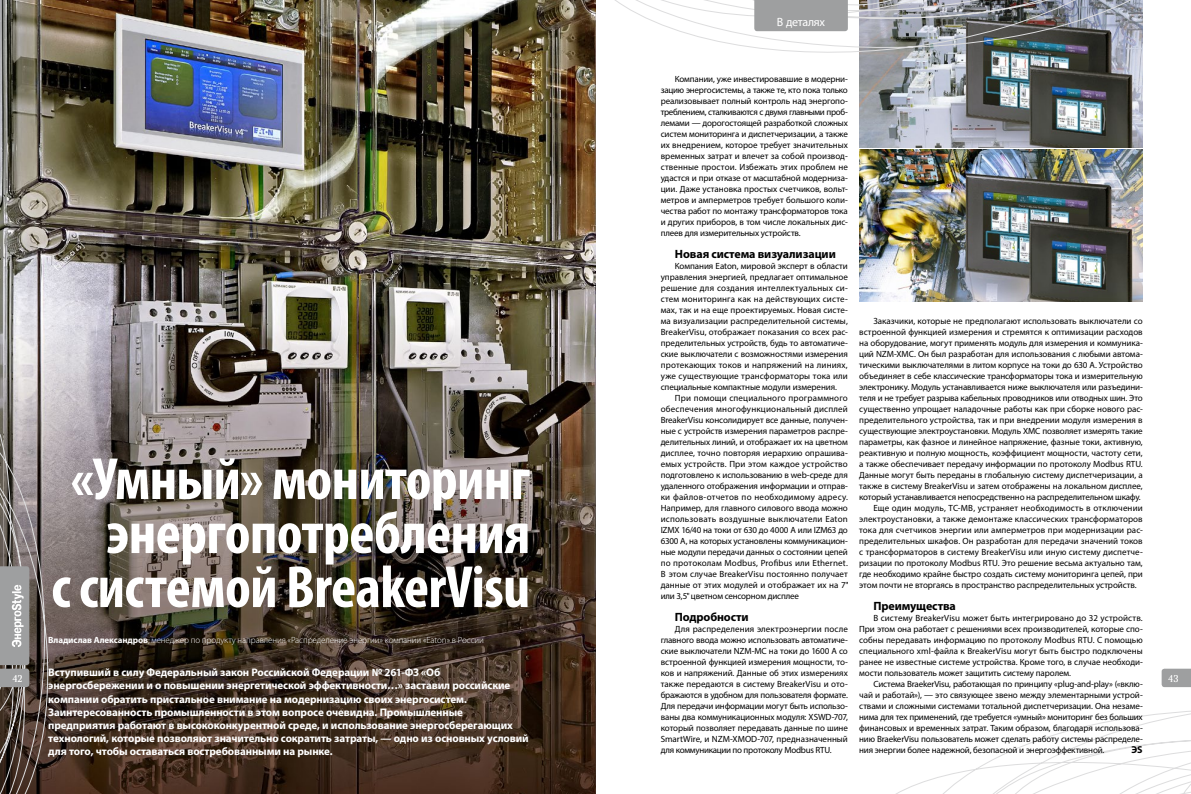
<style>
.page{position:relative;width:1191px;height:794px;background:#fff}
.page>*{position:absolute;margin:0;border:0;box-sizing:border-box;transform-origin:0 0}
.t1{font:700 condensed 60px/54px "Myriad Pro";letter-spacing:-.01em;color:#fff;text-align:right}
.t2{font:700 12px "Myriad Pro";letter-spacing:-.01em;color:#000}
.t3{font:12px "Myriad Pro";letter-spacing:-.02em;color:#fff}
.t4{font:700 11px/13.2px "Myriad Pro";letter-spacing:-.01em;color:#fff}
.t5{font:10px "Simeiz Light C";color:#fff}
.t6{font:700 10px "Myriad Pro";color:#000}
.t7{font:9px/11px "Myriad Pro";letter-spacing:-.005em;color:#000;text-align:justify}
.t8{font:300 9px "Myriad Pro";letter-spacing:-.01em;color:#fff}
.t9{font:9px "Myriad Pro";letter-spacing:-.025em;color:#000}
.t10{font:9px "Myriad Pro";letter-spacing:.015em;color:#000}
.s1{font-weight:700}
</style>
<div class="page">
<img style="left:0;top:0;width:595px;height:794px">
<img style="left:859px;top:63px;width:283px;height:239px">
<svg style="left:896px;top:711px;width:295px;height:83px"></svg>
<svg style="left:615px;top:0;width:528px;height:63px"></svg>
<svg style="left:1161px;top:668px;width:30px;height:19px"></svg>
<svg style="left:0;top:403px;width:53px;height:391px;background:#7c7370"></svg>
<h2 class="t3" style="left:777px;top:14px;width:50px">В деталях</h2>
<p class="t7" style="left:660px;top:73px;width:189px;text-indent:14px">Компании, уже инвестировавшие в модерни&shy;зацию энергосистемы, а также те, кто пока только реализовывает полный контроль над энергопо&shy;треблением, сталкиваются с двумя главными проб&shy;лемами — дорогостоящей разработкой сложных систем мониторинга и диспетчеризации, а также их внедрением, которое требует значительных временных затрат и влечет за собой производ&shy;ственные простои. Избежать этих проблем не удастся и при отказе от масштабной модерниза&shy;ции. Даже установка простых счетчиков, вольт&shy;метров и амперметров требует большого коли&shy;чества работ по монтажу трансформаторов тока и других приборов, в том числе локальных дис&shy;плеев для измерительных устройств.</p>
<h2 class="t2" style="left:675px;top:246px;width:162px">Новая система визуализации</h2>
<p class="t7" style="left:660px;top:260px;width:189px;text-indent:14px">Компания Eaton, мировой эксперт в области управления энергией, предлагает оптимальное решение для создания интеллектуальных си&shy;стем мониторинга как на действующих систе&shy;мах, так и на еще проектируемых. Новая систе&shy;ма визуализации распределительной системы, BreakerVisu, отображает показания со всех рас&shy;пределительных устройств, будь то автоматиче&shy;ские выключатели с возможностями измерения протекающих токов и напряжений на линиях, уже существующие трансформаторы тока или специальные компактные модули измерения.</p>
<p class="t7" style="left:660px;top:392px;width:189px;text-align:left;text-indent:14px">При помощи специального программного обеспечения многофункциональный дисплей BreakerVisu консолидирует все данные, получен&shy;ные с устройств измерения параметров распре&shy;делительных линий, и отображает их на цветном дисплее, точно повторяя иерархию опрашива&shy;емых устройств. При этом каждое устройство подготовлено к использованию в web-среде для удаленного отображения информации и отправ&shy;ки файлов-отчетов по необходимому адресу.<br>Например, для главного силового ввода можно использовать воздушные выключатели Eaton IZMX 16/40 на токи от 630 до 4000 А или IZM63 до 6300 А, на которых установлены коммуникацион&shy;ные модули передачи данных о состоянии цепей по протоколам Modbus, Profibus или Ethernet.<br>В этом случае BreakerVisu постоянно получает данные от этих модулей и отображает их на 7 или 3,5 цветном сенсорном дисплее</p>
<h2 class="t2" style="left:675px;top:609px;width:75px">Подробности</h2>
<p class="t7" style="left:660px;top:623px;width:189px;text-indent:14px">Для распределения электроэнергии после главного ввода можно использовать автоматиче&shy;ские выключатели NZM-MC на токи до 1600 А со встроенной функцией измерения мощности, то&shy;ков и напряжений. Данные об этих измерениях также передаются в систему BreakerVisu и ото&shy;бражаются в удобном для пользователя формате.<br>Для передачи информации могут быть использо&shy;ваны два коммуникационных модуля: XSWD-707, который позволяет передавать данные по шине SmartWire, и NZM-XMOD-707, предназначенный для коммуникации по протоколу Modbus RTU.</p>
<p class="t7" style="left:873px;top:315px;width:271px">Заказчики, которые не предполагают использовать выключатели со</p>
<p class="t7" style="left:859px;top:326px;width:285px">встроенной функцией измерения и стремятся к оптимизации расходов</p>
<p class="t7" style="left:859px;top:337px;width:285px">на оборудование, могут применять модуль для измерения и коммуника-</p>
<p class="t7" style="left:859px;top:348px;width:285px">ций NZM-XMC. Он был разработан для использования с любыми автома-</p>
<p class="t7" style="left:859px;top:359px;width:285px">тическими выключателями в литом корпусе на токи до 630 А. Устройство</p>
<p class="t7" style="left:859px;top:370px;width:285px">объединяет в себе классические трансформаторы тока и измерительную</p>
<p class="t7" style="left:859px;top:381px;width:285px">электронику. Модуль устанавливается ниже выключателя или разъедини-</p>
<p class="t7" style="left:859px;top:392px;width:285px">теля и не требует разрыва кабельных проводников или отводных шин. Это</p>
<p class="t7" style="left:859px;top:403px;width:285px">существенно упрощает наладочные работы как при сборке нового рас-</p>
<p class="t7" style="left:859px;top:414px;width:285px">пределительного устройства, так и при внедрении модуля измерения в</p>
<p class="t7" style="left:859px;top:425px;width:285px">существующие электроустановки. Модуль XMC позволяет измерять такие</p>
<p class="t7" style="left:859px;top:436px;width:285px">параметры, как фазное и линейное напряжение, фазные токи, активную,</p>
<p class="t7" style="left:859px;top:447px;width:285px">реактивную и полную мощность, коэффициент мощности, частоту сети,</p>
<p class="t7" style="left:859px;top:458px;width:285px">а также обеспечивает передачу информации по протоколу Modbus RTU.</p>
<p class="t7" style="left:859px;top:469px;width:285px">Данные могут быть переданы в глобальную систему диспетчеризации, а</p>
<p class="t7" style="left:859px;top:480px;width:285px">также в систему BreakerVisu и затем отображены на локальном дисплее,</p>
<p class="t9" style="left:859px;top:491px;width:283px">который устанавливается непосредственно на распределительном шкафу.</p>
<p class="t10" style="left:873px;top:502px;width:271px">Еще один модуль, TC-MB, устраняет необходимость в отключении</p>
<p class="t7" style="left:859px;top:513px;width:285px">электроустановки, а также демонтаже классических трансформаторов</p>
<p class="t7" style="left:859px;top:524px;width:285px">тока для счетчиков энергии или амперметров при модернизации рас-</p>
<p class="t7" style="left:859px;top:535px;width:285px">пределительных шкафов. Он разработан для передачи значений токов</p>
<p class="t7" style="left:859px;top:546px;width:285px">с трансформаторов в систему BreakerVisu или иную систему диспетче-</p>
<p class="t7" style="left:859px;top:557px;width:285px">ризации по протоколу Modbus RTU. Это решение весьма актуально там,</p>
<p class="t7" style="left:859px;top:568px;width:285px">где необходимо крайне быстро создать систему мониторинга цепей, при</p>
<p class="t7" style="left:859px;top:579px;width:279px">этом почти не вторгаясь в пространство распределительных устройств.</p>
<h2 class="t2" style="left:873px;top:598px;width:84px">Преимущества</h2>
<p class="t7" style="left:859px;top:612px;width:285px;text-indent:14px">В систему BreakerVisu может быть интегрировано до 32 устройств.<br>При этом она работает с решениями всех производителей, которые спо&shy;собны передавать информацию по протоколу Modbus RTU. С помощью специального xml-файла к BreakerVisu могут быть быстро подключены ранее не известные системе устройства. Кроме того, в случае необходи&shy;мости пользователь может защитить систему паролем.</p>
<p class="t7" style="left:859px;top:678px;width:285px;text-indent:14px">Система BraekerVisu, работающая по принципу «plug-and-play» («вклю&shy;чай и работай»), — это связующее звено между элементарными устрой&shy;ствами и сложными системами тотальной диспетчеризации. Она незаме&shy;нима для тех применений, где требуется «умный» мониторинг без больших финансовых и временных затрат. Таким образом, благодаря использова&shy;нию BraekerVisu пользователь может сделать работу системы распределе&shy;ния энергии более надежной, безопасной и энергоэффективной.</p>
<h1 class="t1" style="left:51px;top:451px;width:480px">«Умный» мониторинг энергопотребления<br>с системой BreakerVisu</h1>
<p class="t8" style="left:48px;top:634px;width:437px"><span class="s1">Владислав Александров</span>, менеджер по продукту направления «Распределение энергии» компании «Eaton» в России</p>
<p class="t4" style="left:48px;top:665px;width:482px">Вступивший в силу Федеральный закон Российской Федерации № 261-ФЗ «Об энергосбережении и о повышении энергетической эффективности…» заставил российские компании обратить пристальное внимание на модернизацию своих энергосистем.<br>Заинтересованность промышленности в этом вопросе очевидна. Промышленные предприятия работают в высококонкурентной среде, и использование энергосберегающих технологий, которые позволяют значительно сократить затраты, — одно из основных условий для того, чтобы оставаться востребованными на рынке.</p>
<p class="t5" style="left:13px;top:673px;width:11px">42</p>
<p class="t5" style="left:1168px;top:673px;width:11px">43</p>
<p class="t6" style="left:1131px;top:743px;width:13px">ЭS</p>
</div>
